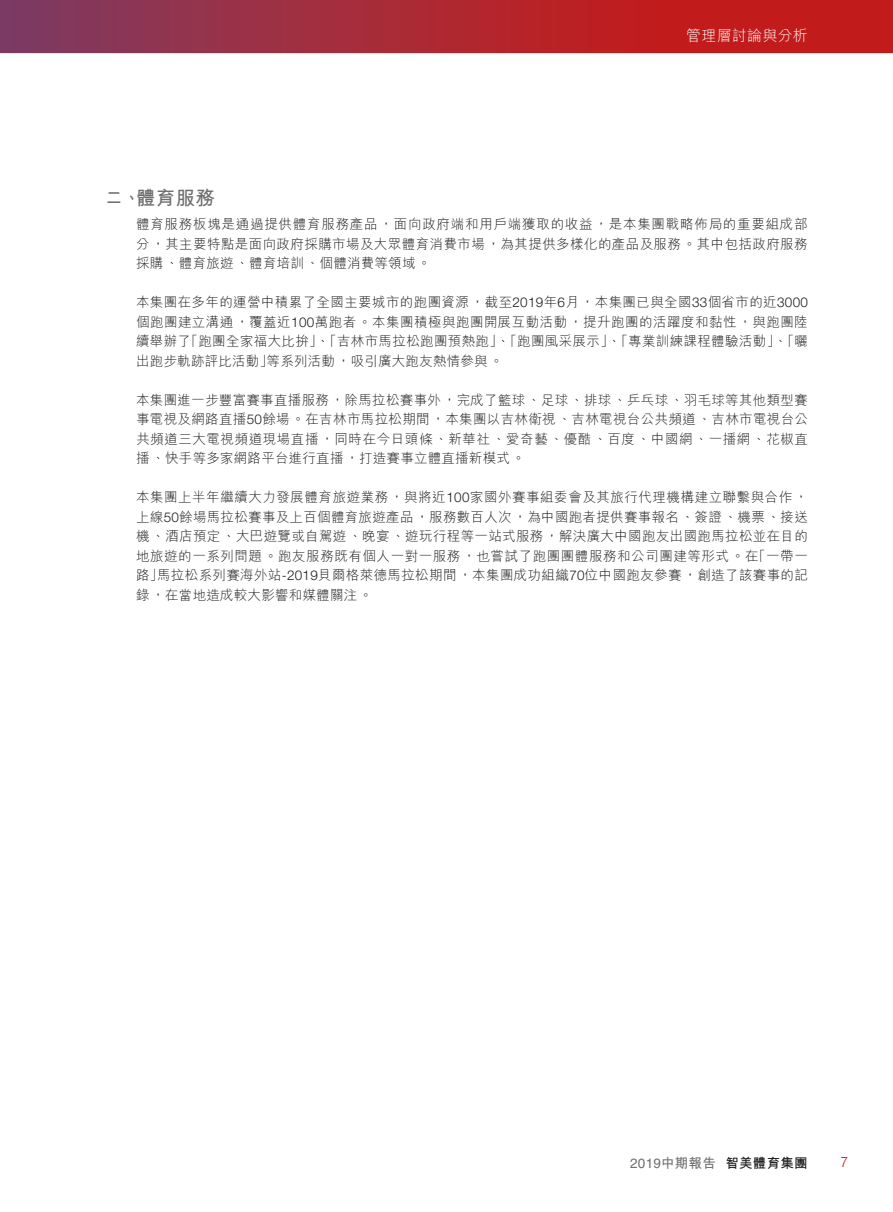
<style>
.page{position:relative;width:893px;height:1212px;background:#fff}
.page>*{position:absolute;margin:0;border:0;box-sizing:border-box;transform-origin:0 0}
.t1{font:700 19.5px "M Hei HK";color:#6f6f6f;scale:.8 1}
.t2{font:300 15px "M Hei HK";letter-spacing:.015em;color:#fff}
.t3{font:300 14.25px "Helvetica LT Std";color:#c11b1c;scale:.95 1}
.t4{font:300 13.5px/19.5px "M Hei HK";letter-spacing:.025em;color:#1c1c1b;text-align:justify}
.t5{font:700 13.5px "M Hei HK";letter-spacing:.015em;color:#1c1c1b}
.s1{font-family:"Helvetica Neue LT Std"}
.s2{font-family:"Helvetica LT Std";font-weight:400;color:#6f6f6f}
.s3{color:#6f6f6f}
</style>
<div class="page">
<svg style="left:0;top:0;width:893px;height:53px;background:#a92835"></svg>
<p class="t2" style="left:686px;top:25px;width:123px">管理層討論與分析</p>
<h1 class="t1" style="left:106px;top:184px;width:137px">二、體育服務</h1>
<p class="t4" style="left:136px;top:214px;width:673px">體育服務板塊是通過提供體育服務產品，面向政府端和用戶端獲取的收益，是本集團戰略佈局的重要組成部分，其主要特點是面向政府採購市場及大眾體育消費市場，為其提供多樣化的產品及服務。其中包括政府服務採購、體育旅遊、體育培訓、個體消費等領域。</p>
<p class="t4" style="left:136px;top:292px;width:673px">本集團在多年的運營中積累了全國主要城市的跑團資源，截至<span class="s1">2019</span>年<span class="s1">6</span>月，本集團已與全國<span class="s1">33</span>個省市的近<span class="s1">3000</span>個跑團建立溝通，覆蓋近<span class="s1">100</span>萬跑者。本集團積極與跑團開展互動活動，提升跑團的活躍度和黏性，與跑團陸續舉辦了「跑團全家福大比拚」、「吉林市馬拉松跑團預熱跑」、「跑團風采展示」、「專業訓練課程體驗活動」、「曬出跑步軌跡評比活動」等系列活動，吸引廣大跑友熱情參與。</p>
<p class="t4" style="left:136px;top:389px;width:673px">本集團進一步豐富賽事直播服務，除馬拉松賽事外，完成了籃球、足球、排球、乒乓球、羽毛球等其他類型賽事電視及網路直播<span class="s1">50</span>餘場。在吉林市馬拉松期間，本集團以吉林衛視、吉林電視台公共頻道、吉林市電視台公共頻道三大電視頻道現場直播，同時在今日頭條、新華社、愛奇藝、優酷、百度、中國網、一播網、花椒直播、快手等多家網路平台進行直播，打造賽事立體直播新模式。</p>
<p class="t4" style="left:136px;top:487px;width:673px">本集團上半年繼續大力發展體育旅遊業務，與將近<span class="s1">100</span>家國外賽事組委會及其旅行代理機構建立聯繫與合作，上線<span class="s1">50</span>餘場馬拉松賽事及上百個體育旅遊產品，服務數百人次，為中國跑者提供賽事報名、簽證、機票、接送機、酒店預定、大巴遊覽或自駕遊、晚宴、遊玩行程等一站式服務，解決廣大中國跑友出國跑馬拉松並在目的地旅遊的一系列問題。跑友服務既有個人一對一服務，也嘗試了跑團團體服務和公司團建等形式。在「一帶一路」馬拉松系列賽海外站<span class="s1">-2019</span>貝爾格萊德馬拉松期間，本集團成功組織<span class="s1">70</span>位中國跑友參賽，創造了該賽事的記錄，在當地造成較大影響和媒體關注。</p>
<p class="t5" style="left:630px;top:1153px;width:179px"><span class="s2">2019</span><span class="s3">中期報告</span> 智美體育集團</p>
<p class="t3" style="left:840px;top:1153px;width:9px">7</p>
</div>
